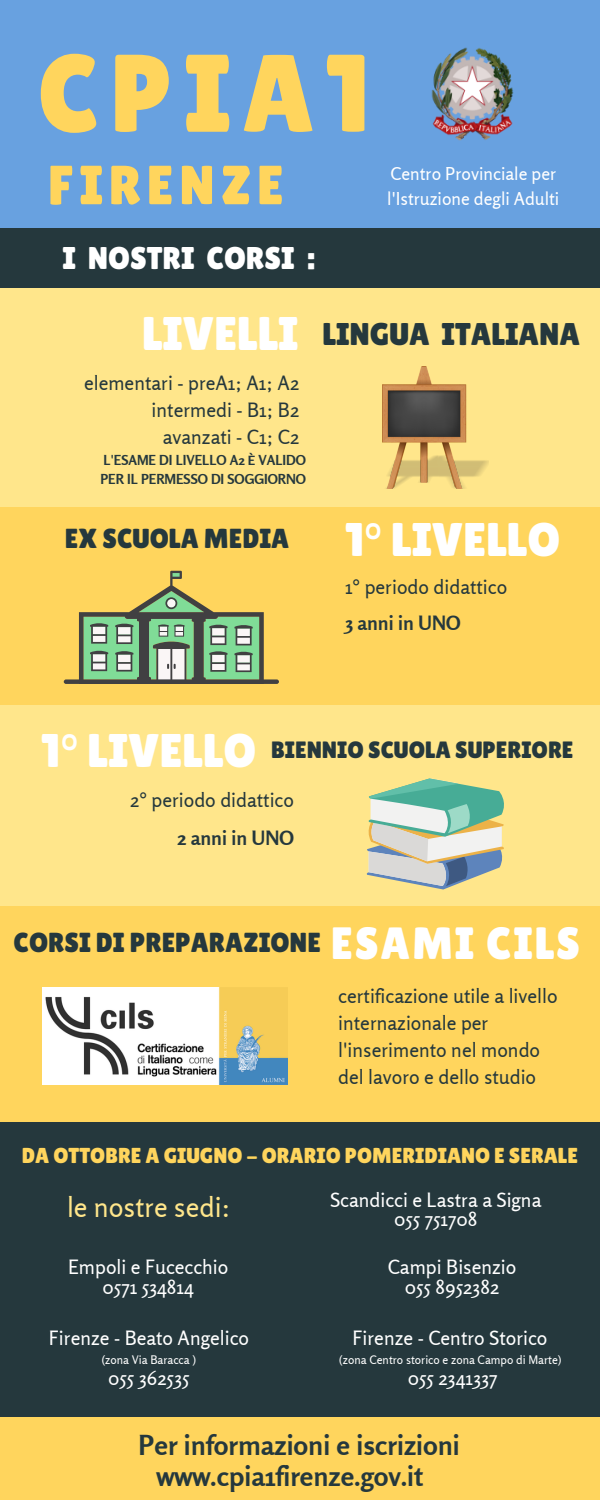
<style>
.page{position:relative;width:600px;height:1500px;background:#68a1e0}
.page>*{position:absolute;margin:0;border:0;box-sizing:border-box;transform-origin:0 0}
.t1{font:110.1px "Lilita One";letter-spacing:.1em;color:#ffd55d}
.t2{font:55px "Lilita One";letter-spacing:.1em;color:#ffd55d}
.t3{font:47.2px "Lilita One";color:#fff}
.t4{font:45.2px "Lilita One";letter-spacing:.04em;color:#fff}
.t5{font:31.4px "Lilita One";color:#25383d}
.t6{font:31.4px "Lilita One";color:#fff}
.t7{font:700 27.5px/31.5px "Rosario";color:#25383d}
.t8{font:27.5px "Lilita One";color:#25383d}
.t9{font:27.5px "Rosario";color:#ffe68b}
.t10{font:23.6px "Lilita One";color:#25383d}
.t11{font:21.6px "Lilita One";color:#ffd55d}
.t12{font:19.7px/27px "Rosario";color:#25383d;text-align:right}
.t13{font:19.7px/19.5px "Rosario";color:#fff;text-align:center}
.t14{font:700 19.7px "Rosario";color:#25383d}
.t15{font:17.7px/24.8px "Rosario";color:#fff}
.t16{font:700 13.8px/18.8px "Rosario";color:#25383d}
.t17{font:11.8px "Rosario";color:#fff}
</style>
<div class="page">
<div style="left:0;top:443px;width:600px;height:1057px;background:#ffd55d"></div>
<div style="left:0;top:705px;width:600px;height:200px;background:#ffe68b"></div>
<div style="left:0;top:285px;width:600px;height:222px;background:#ffe68b"></div>
<div style="left:0;top:1122px;width:600px;height:295px;background:#25383d"></div>
<div style="left:0;top:228px;width:600px;height:59px;background:#25383d"></div>
<img style="left:431px;top:47px;width:83px;height:94px">
<svg style="left:367px;top:778px;width:137px;height:112px"></svg>
<img style="left:382px;top:367px;width:107px;height:121px">
<img style="left:42px;top:988px;width:246px;height:96px">
<svg style="left:64px;top:571px;width:215px;height:113px"></svg>
<h1 class="t1" style="left:38px;top:30px;width:334px">CPIA1</h1>
<h2 class="t2" style="left:48px;top:153px;width:237px">FIRENZE</h2>
<p class="t15" style="left:387px;top:161px;width:174px">Centro Provinciale per l'Istruzione degli Adulti</p>
<h3 class="t6" style="left:63px;top:240px;width:254px">I NOSTRI CORSI :</h3>
<h3 class="t3" style="left:142px;top:307px;width:158px">LIVELLI</h3>
<p class="t12" style="left:84px;top:369px;width:217px">elementari - preA1; A1; A2 intermedi - B1; B2 avanzati - C1; C2</p>
<p class="t16" style="left:100px;top:450px;width:207px">L'ESAME DI LIVELLO A2 È VALIDO<br>PER IL PERMESSO DI SOGGIORNO</p>
<h3 class="t8" style="left:65px;top:523px;width:226px">EX SCUOLA MEDIA</h3>
<h3 class="t5" style="left:322px;top:316px;width:259px">LINGUA ITALIANA</h3>
<h3 class="t3" style="left:345px;top:512px;width:217px">1° LIVELLO</h3>
<p class="t12" style="left:345px;top:573px;width:164px">1° periodo didattico</p>
<p class="t14" style="left:345px;top:611px;width:117px">3 anni in UNO</p>
<h3 class="t3" style="left:41px;top:723px;width:217px">1° LIVELLO</h3>
<p class="t10" style="left:271px;top:736px;width:304px">BIENNIO SCUOLA SUPERIORE</p>
<p class="t12" style="left:130px;top:786px;width:165px">2° periodo didattico</p>
<p class="t14" style="left:177px;top:825px;width:118px">2 anni in UNO</p>
<h3 class="t8" style="left:14px;top:926px;width:309px">CORSI DI PREPARAZIONE</h3>
<h3 class="t4" style="left:331px;top:917px;width:251px">ESAMI CILS</h3>
<p class="t12" style="left:338px;top:982px;width:221px;text-align:left">certificazione utile a livello internazionale per l'inserimento nel mondo del lavoro e dello studio</p>
<p class="t11" style="left:22px;top:1143px;width:558px">DA OTTOBRE A GIUGNO - ORARIO POMERIDIANO E SERALE</p>
<h3 class="t9" style="left:67px;top:1190px;width:165px">le nostre sedi:</h3>
<p class="t13" style="left:68px;top:1257px;width:162px">Empoli e Fucecchio<br>0571 534814</p>
<p class="t13" style="left:330px;top:1190px;width:213px">Scandicci e Lastra a Signa<br>055 751708</p>
<p class="t13" style="left:388px;top:1257px;width:130px">Campi Bisenzio<br>055 8952382</p>
<p class="t13" style="left:49px;top:1328px;width:202px">Firenze - Beato Angelico</p>
<p class="t13" style="left:353px;top:1328px;width:196px">Firenze - Centro Storico</p>
<p class="t17" style="left:102px;top:1353px;width:96px">(zona Via Baracca )</p>
<p class="t17" style="left:339px;top:1352px;width:224px">(zona Centro storico e zona Campo di Marte)</p>
<p class="t13" style="left:108px;top:1368px;width:83px">055 362535</p>
<p class="t13" style="left:408px;top:1368px;width:91px">055 2341337</p>
<h3 class="t7" style="left:156px;top:1429px;width:305px;text-indent:-18px">Per informazioni e iscrizioni www.cpia1firenze.gov.it</h3>
</div>
